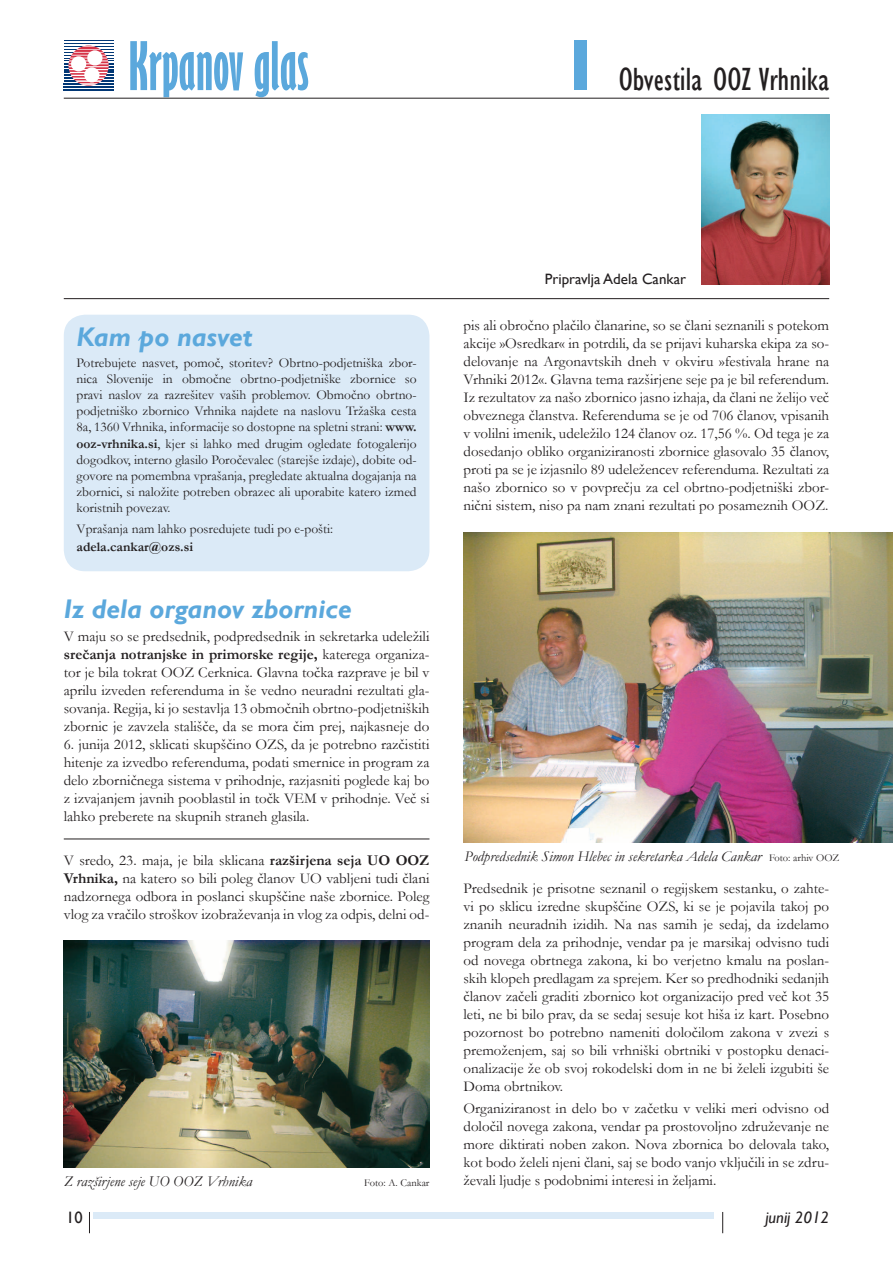
<style>
.page{position:relative;width:893px;height:1263px;background:#fff}
.page>*{position:absolute;margin:0;border:0;box-sizing:border-box;transform-origin:0 0}
.t1{font:700 expanded 61.5px "Gill Sans";color:#5ba8dc}
.t2{font:condensed 33px "Gill Sans";color:#231f20}
.t3{font:italic 700 27px "Gill Sans";color:#5ba8dc}
.t4{font:italic 16.5px "Gill Sans";color:#231f20}
.t5{font:16.5px "Gill Sans";color:#231f20}
.t6{font:15px/18px "Garamond";color:#231f20;text-align:justify}
.t7{font:italic 15px "Garamond";color:#231f20}
.t8{font:15px "Gill Sans";color:#231f20}
.t9{font:13.5px/16.2px "Garamond";color:#231f20;text-align:justify}
.t10{font:700 13.5px "Garamond";color:#231f20}
.t11{font:10.5px "Garamond";color:#231f20}
.s1{font-weight:700}
.s2{font-style:normal;font-size:10.5px}
</style>
<div class="page">
<hr style="left:64px;top:98px;width:765px;height:1px;background:#231f20">
<hr style="left:64px;top:298px;width:765px;height:1px;background:#231f20">
<div style="left:574px;top:41px;width:13px;height:49px;background:#5ba8dc"></div>
<img style="left:702px;top:115px;width:127px;height:170px">
<svg style="left:89px;top:1212px;width:1px;height:21px"></svg>
<hr style="left:64px;top:43px;width:49px;height:1px;background:#013775">
<hr style="left:64px;top:46px;width:49px;height:1px;background:#013775">
<hr style="left:64px;top:49px;width:49px;height:1px;background:#013775">
<hr style="left:64px;top:52px;width:49px;height:1px;background:#013775">
<hr style="left:64px;top:55px;width:49px;height:1px;background:#013775">
<hr style="left:64px;top:58px;width:49px;height:1px;background:#013775">
<hr style="left:64px;top:60px;width:49px;height:1px;background:#013775">
<hr style="left:64px;top:63px;width:49px;height:1px;background:#013775">
<hr style="left:64px;top:66px;width:49px;height:1px;background:#013775">
<hr style="left:64px;top:69px;width:49px;height:1px;background:#013775">
<hr style="left:64px;top:72px;width:49px;height:1px;background:#013775">
<hr style="left:64px;top:75px;width:49px;height:1px;background:#013775">
<hr style="left:64px;top:78px;width:49px;height:1px;background:#013775">
<hr style="left:64px;top:80px;width:49px;height:2px;background:#013775">
<hr style="left:64px;top:83px;width:50px;height:2px;background:#013775">
<hr style="left:64px;top:86px;width:50px;height:2px;background:#013775">
<hr style="left:64px;top:41px;width:49px;height:1px;background:#013775">
<hr style="left:64px;top:89px;width:50px;height:2px;background:#013775">
<svg style="left:69px;top:46px;width:40px;height:39px"></svg>
<div style="left:94px;top:1212px;width:620px;height:6px;background:#dbeaf7"></div>
<div style="left:64px;top:315px;width:365px;height:256px;background:#dbeaf7;border-radius:21px"></div>
<svg style="left:722px;top:1212px;width:1px;height:21px"></svg>
<hr style="left:64px;top:838px;width:365px;height:1px;background:#231f20">
<img style="left:64px;top:941px;width:365px;height:227px">
<img style="left:463px;top:532px;width:430px;height:310px">
<h1 class="t1" style="left:129px;top:29px;width:182px">Krpanov glas</h1>
<h2 class="t2" style="left:619px;top:59px;width:212px">Obvestila OOZ Vrhnika</h2>
<h3 class="t3" style="left:77px;top:321px;width:178px">Kam po nasvet</h3>
<p class="t9" style="left:77px;top:354px;width:342px">Potrebujete nasvet, pomoč, storitev? Obrtno-podjetniška zbor&shy;nica Slovenije in območne obrtno-podjetniške zbornice so pravi naslov za razrešitev vaših problemov. Območno obrtno&shy;podjetniško zbornico Vrhnika najdete na naslovu Tržaška cesta 8a, 1360 Vrhnika, informacije so dostopne na spletni strani: <span class="s1">www. ooz-vrhnika.si</span>, kjer si lahko med drugim ogledate fotogalerijo dogodkov, interno glasilo Poročevalec (starejše izdaje), dobite od&shy;govore na pomembna vprašanja, pregledate aktualna dogajanja na zbornici, si naložite potreben obrazec ali uporabite katero izmed koristnih povezav.</p>
<p class="t9" style="left:77px;top:520px;width:258px">Vprašanja nam lahko posredujete tudi po e-pošti:</p>
<p class="t10" style="left:77px;top:537px;width:118px">adela.cankar@ozs.si</p>
<h3 class="t3" style="left:64px;top:593px;width:290px">Iz dela organov zbornice</h3>
<p class="t6" style="left:64px;top:626px;width:367px">V maju so se predsednik, podpredsednik in sekretarka udeležili <span class="s1">srečanja notranjske in primorske regije,</span> katerega organiza&shy;tor je bila tokrat OOZ Cerknica. Glavna točka razprave je bil v aprilu izveden referenduma in še vedno neuradni rezultati gla&shy;sovanja. Regija, ki jo sestavlja 13 območnih obrtno-podjetniških zbornic je zavzela stališče, da se mora čim prej, najkasneje do</p>
<p class="t6" style="left:64px;top:734px;width:367px">6. junija 2012, sklicati skupščino OZS, da je potrebno razčistiti hitenje za izvedbo referenduma, podati smernice in program za delo zborničnega sistema v prihodnje, razjasniti poglede kaj bo z izvajanjem javnih pooblastil in točk VEM v prihodnje. Več si lahko preberete na skupnih straneh glasila.</p>
<p class="t6" style="left:64px;top:851px;width:367px">V sredo, 23. maja, je bila sklicana <span class="s1">razširjena seja UO OOZ Vrhnika,</span> na katero so bili poleg članov UO vabljeni tudi člani nadzornega odbora in poslanci skupščine naše zbornice. Poleg vlog za vračilo stroškov izobraževanja in vlog za odpis, delni od-</p>
<p class="t7" style="left:64px;top:1171px;width:190px">Z razširjene seje UO OOZ Vrhnika</p>
<p class="t11" style="left:364px;top:1176px;width:67px">Foto: A. Cankar</p>
<p class="t5" style="left:66px;top:1208px;width:18px">10</p>
<p class="t8" style="left:545px;top:270px;width:143px">Pripravlja Adela Cankar</p>
<p class="t6" style="left:463px;top:316px;width:367px">pis ali obročno plačilo članarine, so se člani seznanili s potekom akcije »Osredkar« in potrdili, da se prijavi kuharska ekipa za so&shy;delovanje na Argonavtskih dneh v okviru »festivala hrane na Vrhniki 2012«. Glavna tema razširjene seje pa je bil referendum.<br>Iz rezultatov za našo zbornico jasno izhaja, da člani ne želijo več obveznega članstva. Referenduma se je od 706 članov, vpisanih v volilni imenik, udeležilo 124 članov oz. 17,56 %. Od tega je za dosedanjo obliko organiziranosti zbornice glasovalo 35 članov, proti pa se je izjasnilo 89 udeležencev referenduma. Rezultati za našo zbornico so v povprečju za cel obrtno-podjetniški zbor&shy;nični sistem, niso pa nam znani rezultati po posameznih OOZ.</p>
<p class="t7" style="left:465px;top:846px;width:376px">Podpredsednik Simon Hlebec in sekretarka Adela Cankar <span class="s2">Foto: arhiv OOZ</span></p>
<p class="t6" style="left:463px;top:878px;width:367px">Predsednik je prisotne seznanil o regijskem sestanku, o zahte&shy;vi po sklicu izredne skupščine OZS, ki se je pojavila takoj po znanih neuradnih izidih. Na nas samih je sedaj, da izdelamo program dela za prihodnje, vendar pa je marsikaj odvisno tudi od novega obrtnega zakona, ki bo verjetno kmalu na poslan&shy;skih klopeh predlagam za sprejem. Ker so predhodniki sedanjih članov začeli graditi zbornico kot organizacijo pred več kot 35 leti, ne bi bilo prav, da se sedaj sesuje kot hiša iz kart. Posebno pozornost bo potrebno nameniti določilom zakona v zvezi s premoženjem, saj so bili vrhniški obrtniki v postopku denaci&shy;onalizacije že ob svoj rokodelski dom in ne bi želeli izgubiti še Doma obrtnikov.</p>
<p class="t6" style="left:463px;top:1099px;width:367px">Organiziranost in delo bo v začetku v veliki meri odvisno od določil novega zakona, vendar pa prostovoljno združevanje ne more diktirati noben zakon. Nova zbornica bo delovala tako, kot bodo želeli njeni člani, saj se bodo vanjo vključili in se zdru&shy;ževali ljudje s podobnimi interesi in željami.</p>
<p class="t4" style="left:765px;top:1208px;width:65px">junij 2012</p>
</div>
